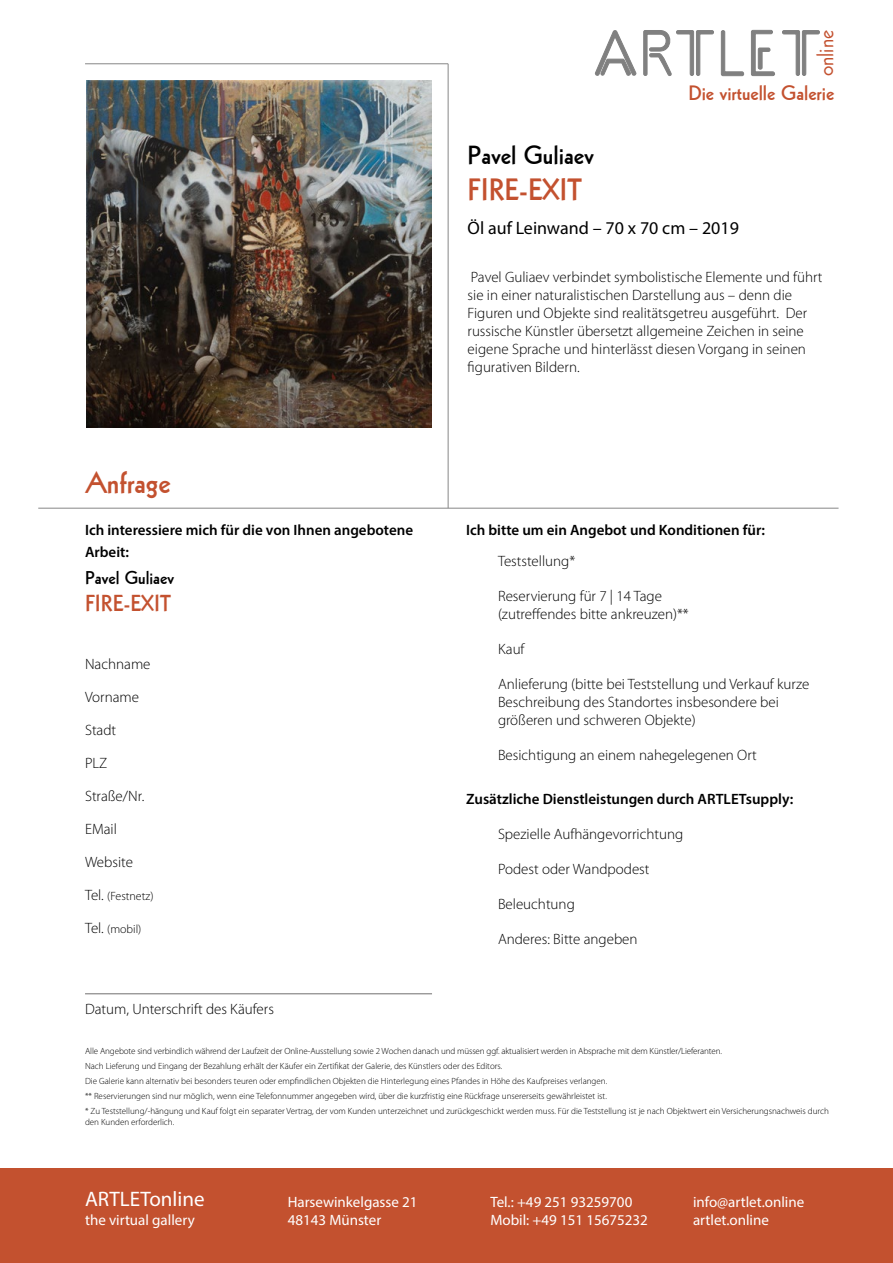
<style>
.page{position:relative;width:893px;height:1263px;background:#fff}
.page>*{position:absolute;margin:0;border:0;box-sizing:border-box;transform-origin:0 0}
.t1{font:30px "Geometric 231 BT Bold C";color:#c3512f}
.t2{font:25.5px "Geometric 231 BT Bold C";color:#000}
.t3{font:22.8px "Geometric 231 BT Roman C";color:#c3512f}
.t4{font:22.5px "Geometric 231 BT Bold C";color:#c3512f}
.t5{font:21px "Myriad Pro";color:#fff}
.t6{font:20.25px "Geometric 231 BT Bold C";color:#c3512f}
.t7{font:18px "Myriad Pro";color:#000}
.t8{font:18px "Geometric 231 BT Bold C";color:#000}
.t9{font:300 15px/18px "Myriad Pro";color:#000}
.t10{font:600 15px/21.6px "Myriad Pro";color:#000}
.t11{font:15px/18px "Myriad Pro";color:#fff}
.t12{font:300 12px "Myriad Pro";color:#000}
.t13{font:300 9px/15px "Myriad Pro";color:#000}
.s1{font-size:15px}
</style>
<div class="page">
<div style="left:0;top:1168px;width:893px;height:95px;background:#c3512f"></div>
<hr style="left:85px;top:993px;width:347px;height:1px;background:#706f6f">
<img style="left:86px;top:81px;width:346px;height:346px">
<hr style="left:85px;top:63px;width:363px;height:1px;background:#878787">
<hr style="left:448px;top:64px;width:1px;height:444px;background:#878787">
<hr style="left:38px;top:508px;width:800px;height:1px;background:#878787">
<svg style="left:595px;top:30px;width:42px;height:46px"></svg>
<svg style="left:643px;top:30px;width:71px;height:46px"></svg>
<svg style="left:721px;top:30px;width:24px;height:46px"></svg>
<svg style="left:751px;top:30px;width:69px;height:46px"></svg>
<h3 class="t3" style="left:810px;top:76px;width:47px;rotate:-90deg">online</h3>
<h3 class="t6" style="left:688px;top:80px;width:147px">Die virtuelle Galerie</h3>
<h1 class="t1" style="left:85px;top:462px;width:87px">Anfrage</h1>
<h3 class="t10" style="left:85px;top:519px;width:330px">Ich interessiere mich für die von Ihnen angebotene<br>Arbeit:</h3>
<h3 class="t8" style="left:85px;top:566px;width:91px">Pavel Guliaev</h3>
<h3 class="t4" style="left:85px;top:588px;width:87px">FIRE-EXIT</h3>
<h3 class="t9" style="left:85px;top:655px;width:67px">Nachname</h3>
<h3 class="t9" style="left:85px;top:688px;width:56px">Vorname</h3>
<h3 class="t9" style="left:85px;top:721px;width:33px">Stadt</h3>
<h3 class="t9" style="left:85px;top:754px;width:24px">PLZ</h3>
<h3 class="t9" style="left:85px;top:787px;width:61px">Straße/Nr.</h3>
<h3 class="t9" style="left:85px;top:820px;width:33px">EMail</h3>
<h3 class="t9" style="left:85px;top:853px;width:50px">Website</h3>
<h3 class="t12" style="left:85px;top:889px;width:70px"><span class="s1">Tel.</span> (Festnetz)</h3>
<h3 class="t12" style="left:85px;top:922px;width:58px"><span class="s1">Tel.</span> (mobil)</h3>
<h3 class="t9" style="left:85px;top:1000px;width:190px">Datum, Unterschrift des Käufers</h3>
<h2 class="t2" style="left:468px;top:138px;width:128px">Pavel Guliaev</h2>
<h1 class="t1" style="left:468px;top:170px;width:116px">FIRE-EXIT</h1>
<h3 class="t7" style="left:468px;top:217px;width:273px">Öl auf Leinwand – 70 x 70 cm – 2019</h3>
<p class="t9" style="left:468px;top:268px;width:356px">Pavel Guliaev verbindet symbolistische Elemente und führt sie in einer naturalistischen Darstellung aus – denn die Figuren und Objekte sind realitätsgetreu ausgeführt. Der russische Künstler übersetzt allgemeine Zeichen in seine eigene Sprache und hinterlässt diesen Vorgang in seinen figurativen Bildern.</p>
<h3 class="t10" style="left:466px;top:519px;width:300px">Ich bitte um ein Angebot und Konditionen für:</h3>
<h3 class="t9" style="left:498px;top:552px;width:79px">Teststellung*</h3>
<h3 class="t9" style="left:498px;top:587px;width:192px">Reservierung für 7 | 14 Tage (zutreffendes bitte ankreuzen)**</h3>
<h3 class="t9" style="left:498px;top:640px;width:28px">Kauf</h3>
<h3 class="t9" style="left:498px;top:675px;width:313px">Anlieferung (bitte bei Teststellung und Verkauf kurze<br>Beschreibung des Standortes insbesondere bei größeren und schweren Objekte)</h3>
<h3 class="t9" style="left:498px;top:746px;width:260px">Besichtigung an einem nahegelegenen Ort</h3>
<h3 class="t10" style="left:466px;top:787px;width:329px">Zusätzliche Dienstleistungen durch ARTLETsupply:</h3>
<h3 class="t9" style="left:498px;top:825px;width:187px">Spezielle Aufhängevorrichtung</h3>
<h3 class="t9" style="left:498px;top:860px;width:153px">Podest oder Wandpodest</h3>
<h3 class="t9" style="left:498px;top:895px;width:78px">Beleuchtung</h3>
<h3 class="t9" style="left:498px;top:930px;width:141px">Anderes: Bitte angeben</h3>
<p class="t13" style="left:85px;top:1043px;width:745px">Alle Angebote sind verbindlich während der Laufzeit der Online-Ausstellung sowie 2 Wochen danach und müssen ggf. aktualisiert werden in Absprache mit dem Künstler/Lieferanten.<br>Nach Lieferung und Eingang der Bezahlung erhält der Käufer ein Zertifikat der Galerie, des Künstlers oder des Editors.<br>Die Galerie kann alternativ bei besonders teuren oder empfindlichen Objekten die Hinterlegung eines Pfandes in Höhe des Kaufpreises verlangen.<br>** Reservierungen sind nur möglich, wenn eine Telefonnummer angegeben wird, über die kurzfristig eine Rückfrage unsererseits gewährleistet ist.<br>* Zu Teststellung/-hängung und Kauf folgt ein separater Vertrag, der vom Kunden unterzeichnet und zurückgeschickt werden muss. Für die Teststellung ist je nach Objektwert ein Versicherungsnachweis durch</p>
<p class="t13" style="left:85px;top:1114px;width:91px">den Kunden erforderlich.</p>
<h3 class="t5" style="left:85px;top:1186px;width:121px">ARTLETonline</h3>
<h3 class="t11" style="left:85px;top:1211px;width:111px">the virtual gallery</h3>
<h3 class="t11" style="left:288px;top:1193px;width:131px">Harsewinkelgasse 21<br>48143 Münster</h3>
<h3 class="t11" style="left:490px;top:1193px;width:159px">Tel.: +49 251 93259700<br>Mobil: +49 151 15675232</h3>
<h3 class="t11" style="left:693px;top:1193px;width:113px">info@artlet.online artlet.online</h3>
</div>
